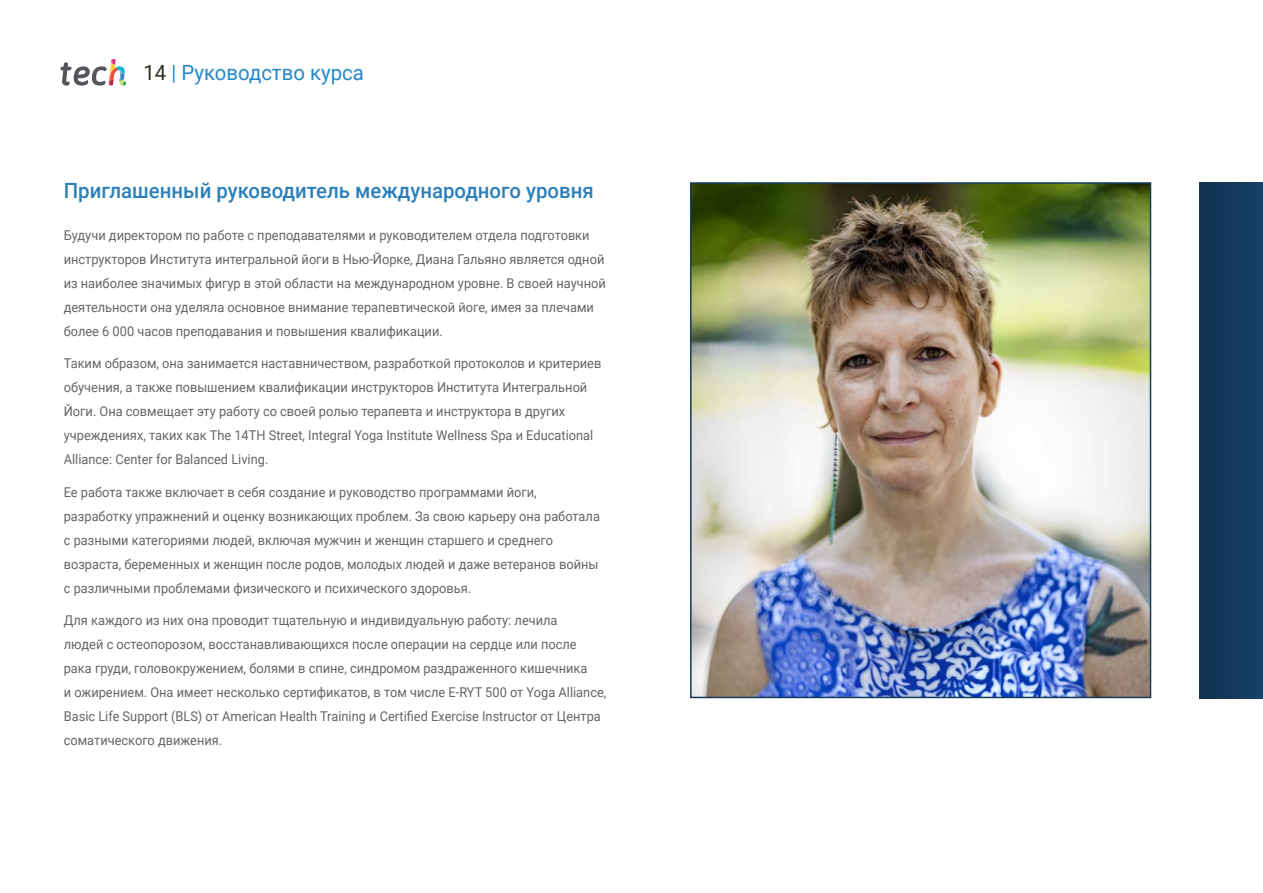
<style>
.page{position:relative;width:1263px;height:893px;background:#fff}
.page>*{position:absolute;margin:0;border:0;box-sizing:border-box;transform-origin:0 0}
.t1{font:500 21px "Roboto";color:#2c80b9}
.t2{font:21px "Roboto";color:#2488c9}
.t3{font:13.5px/24px "Roboto";color:#656565;scale:.95 1}
.s1{color:#312e20}
</style>
<div class="page">
<div style="left:1199px;top:182px;width:64px;height:516px;background:#14395b"></div>
<img style="left:693px;top:185px;width:455px;height:510px">
<div style="left:690px;top:182px;width:461px;height:516px;border:2px solid #153b5b"></div>
<svg style="left:61px;top:59px;width:65px;height:27px"></svg>
<h1 class="t2" style="left:144px;top:57px;width:222px"><span class="s1">14</span> | Руководство курса</h1>
<h1 class="t1" style="left:64px;top:176px;width:531px">Приглашенный руководитель международного уровня</h1>
<p class="t3" style="left:64px;top:222px;width:572px">Будучи директором по работе с преподавателями и руководителем отдела подготовки инструкторов Института интегральной йоги в Нью-Йорке, Диана Гальяно является одной из наиболее значимых фигур в этой области на международном уровне. В своей научной деятельности она уделяла основное внимание терапевтической йоге, имея за плечами более 6 000 часов преподавания и повышения квалификации.</p>
<p class="t3" style="left:64px;top:351px;width:567px">Таким образом, она занимается наставничеством, разработкой протоколов и критериев обучения, а также повышением квалификации инструкторов Института Интегральной Йоги. Она совмещает эту работу со своей ролью терапевта и инструктора в других учреждениях, таких как The 14TH Street, Integral Yoga Institute Wellness Spa и Educational Alliance: Center for Balanced Living.</p>
<p class="t3" style="left:64px;top:479px;width:566px">Ее работа также включает в себя создание и руководство программами йоги, разработку упражнений и оценку возникающих проблем. За свою карьеру она работала с разными категориями людей, включая мужчин и женщин старшего и среднего возраста, беременных и женщин после родов, молодых людей и даже ветеранов войны с различными проблемами физического и психического здоровья.</p>
<p class="t3" style="left:64px;top:608px;width:573px">Для каждого из них она проводит тщательную и индивидуальную работу: лечила<br>людей с остеопорозом, восстанавливающихся после операции на сердце или после рака груди, головокружением, болями в спине, синдромом раздраженного кишечника<br>и ожирением. Она имеет несколько сертификатов, в том числе E-RYT 500 от Yoga Alliance, Basic Life Support (BLS) от American Health Training и Certified Exercise Instructor от Центра соматического движения.</p>
</div>
